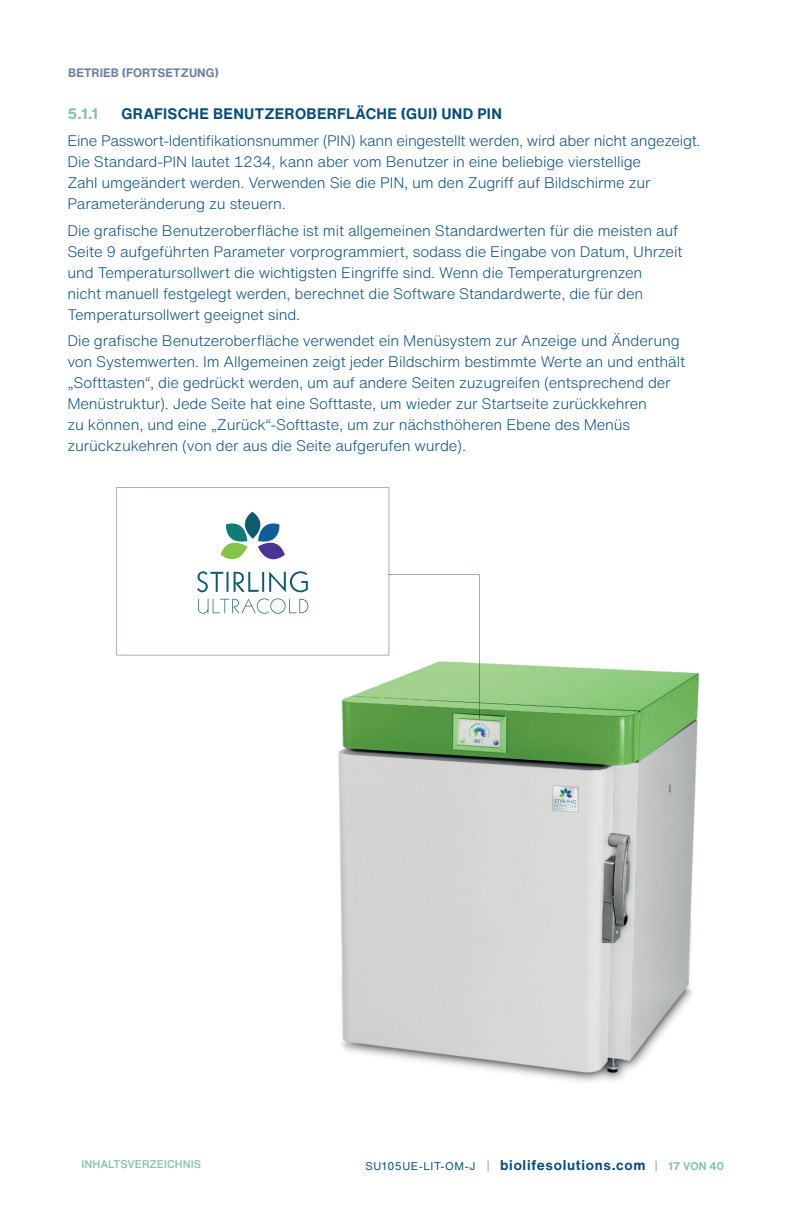
<style>
.page{position:relative;width:792px;height:1224px;background:#fff}
.page>*{position:absolute;margin:0;border:0;box-sizing:border-box;transform-origin:0 0}
.t1{font:300 15px/21px "Helvetica Now Text";letter-spacing:-.01em;color:#074d79}
.t2{font:700 15px "Helvetica Now Text";letter-spacing:.02em;color:#074d79}
.t3{font:700 15px "Helvetica Now Text";color:#85c0b4}
.t4{font:700 14px "Helvetica Now Text";letter-spacing:.05em;color:#074d79}
.t5{font:700 12px "Helvetica Now Text";letter-spacing:.01em;color:#6c80a1}
.t6{font:500 11px "Helvetica Now Text";color:#85c0b4}
.s1{font-weight:400;font-size:11px}
.s2{font-weight:400;font-size:11px;color:#94a1ba}
.s3{font-size:11px;color:#85c0b4}
</style>
<div class="page">
<img style="left:338px;top:661px;width:361px;height:421px">
<svg style="left:116px;top:487px;width:273px;height:169px"></svg>
<img style="left:479px;top:661px;width:1px;height:58px">
<svg style="left:389px;top:574px;width:91px;height:87px"></svg>
<p class="t5" style="left:68px;top:64px;width:152px">BETRIEB (FORTSETZUNG)</p>
<p class="t3" style="left:67px;top:104px;width:32px">5.1.1</p>
<p class="t2" style="left:121px;top:104px;width:382px">GRAFISCHE BENUTZEROBERFLÄCHE (GUI) UND PIN</p>
<p class="t1" style="left:67px;top:130px;width:635px">Eine Passwort-Identifikationsnummer (PIN) kann eingestellt werden, wird aber nicht angezeigt.<br>Die Standard-PIN lautet 1234, kann aber vom Benutzer in eine beliebige vierstellige<br>Zahl umgeändert werden. Verwenden Sie die PIN, um den Zugriff auf Bildschirme zur Parameteränderung zu steuern.</p>
<p class="t1" style="left:67px;top:220px;width:617px">Die grafische Benutzeroberfläche ist mit allgemeinen Standardwerten für die meisten auf Seite 9 aufgeführten Parameter vorprogrammiert, sodass die Eingabe von Datum, Uhrzeit und Temperatursollwert die wichtigsten Eingriffe sind. Wenn die Temperaturgrenzen<br>nicht manuell festgelegt werden, berechnet die Software Standardwerte, die für den Temperatursollwert geeignet sind.</p>
<p class="t1" style="left:67px;top:331px;width:619px">Die grafische Benutzeroberfläche verwendet ein Menüsystem zur Anzeige und Änderung von Systemwerten. Im Allgemeinen zeigt jeder Bildschirm bestimmte Werte an und enthält „Softtasten“, die gedrückt werden, um auf andere Seiten zuzugreifen (entsprechend der Menüstruktur). Jede Seite hat eine Softtaste, um wieder zur Startseite zurückkehren<br>zu können, und eine „Zurück“-Softtaste, um zur nächsthöheren Ebene des Menüs zurückzukehren (von der aus die Seite aufgerufen wurde).</p>
<p class="t6" style="left:81px;top:1157px;width:121px">INHALTSVERZEICHNIS</p>
<p class="t4" style="left:365px;top:1156px;width:360px"><span class="s1">SU105UE-LIT-OM-J</span> <span class="s2">|</span> biolifesolutions.com <span class="s2">|</span> <span class="s3">17 VON 40</span></p>
</div>
